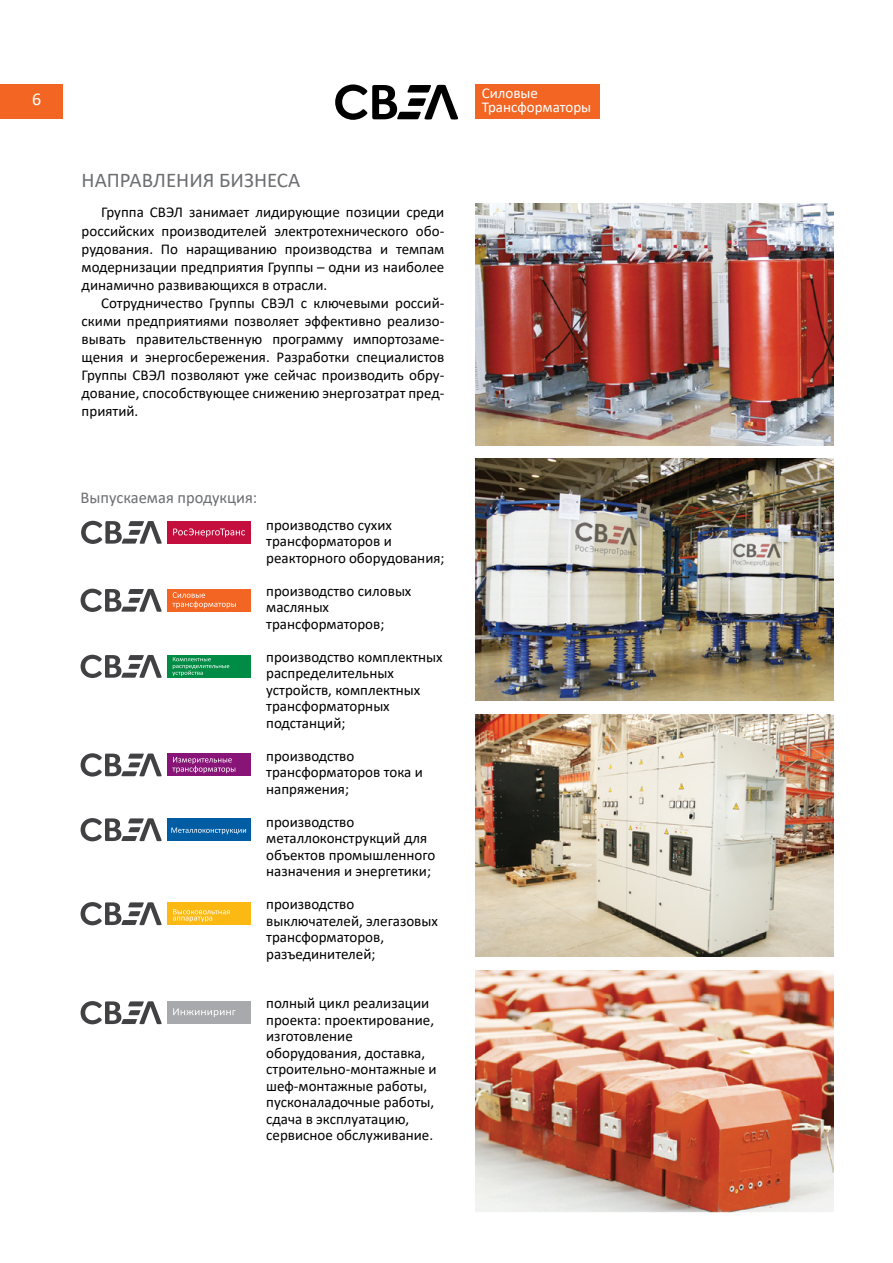
<style>
.page{position:relative;width:893px;height:1263px;background:#fff}
.page>*{position:absolute;margin:0;border:0;box-sizing:border-box;transform-origin:0 0}
.t1{font:21px "Calibri";color:#6d6e71}
.t2{font:18px "Calibri";color:#fff}
.t3{font:16.5px "Calibri";color:#6d6e71}
.t4{font:15px/16.5px "Calibri";color:#000}
.t5{font:15px/13.5px "Calibri";color:#fff}
</style>
<div class="page">
<svg style="left:335px;top:84px;width:123px;height:36px"></svg>
<div style="left:0;top:84px;width:63px;height:34px;background:#f26523"></div>
<div style="left:475px;top:84px;width:125px;height:35px;background:#f26523"></div>
<img style="left:475px;top:203px;width:358px;height:242px">
<img style="left:475px;top:459px;width:359px;height:242px">
<img style="left:475px;top:714px;width:358px;height:242px">
<img style="left:475px;top:970px;width:359px;height:242px">
<div style="left:167px;top:521px;width:84px;height:23px;background:#c40e3e"></div>
<svg style="left:173px;top:528px;width:72px;height:9px"></svg>
<svg style="left:81px;top:521px;width:81px;height:23px"></svg>
<div style="left:167px;top:589px;width:84px;height:23px;background:#f26522"></div>
<svg style="left:172px;top:592px;width:64px;height:16px"></svg>
<svg style="left:81px;top:589px;width:81px;height:23px"></svg>
<div style="left:167px;top:655px;width:84px;height:23px;background:#008c44"></div>
<svg style="left:172px;top:657px;width:57px;height:19px"></svg>
<svg style="left:81px;top:655px;width:81px;height:23px"></svg>
<div style="left:167px;top:753px;width:84px;height:23px;background:#881477"></div>
<svg style="left:172px;top:757px;width:63px;height:16px"></svg>
<svg style="left:81px;top:753px;width:81px;height:23px"></svg>
<div style="left:167px;top:818px;width:84px;height:23px;background:#005da4"></div>
<svg style="left:81px;top:818px;width:81px;height:23px"></svg>
<svg style="left:171px;top:827px;width:75px;height:7px"></svg>
<div style="left:167px;top:1001px;width:84px;height:23px;background:#a7a9ac"></div>
<svg style="left:173px;top:1008px;width:63px;height:9px"></svg>
<svg style="left:81px;top:1001px;width:81px;height:23px"></svg>
<svg style="left:81px;top:902px;width:81px;height:23px"></svg>
<div style="left:167px;top:902px;width:84px;height:23px;background:#fdb913"></div>
<svg style="left:173px;top:909px;width:57px;height:13px"></svg>
<p class="t2" style="left:32px;top:86px;width:11px">6</p>
<h1 class="t1" style="left:82px;top:165px;width:220px">НАПРАВЛЕНИЯ БИЗНЕСА</h1>
<p class="t4" style="left:82px;top:203px;width:364px;line-height:18px;text-align:justify;text-indent:20px">Группа СВЭЛ занимает лидирующие позиции среди российских производителей электротехнического обо&shy;рудования. По наращиванию производства и темпам модернизации предприятия Группы – одни из наиболее динамично развивающихся в отрасли.</p>
<p class="t4" style="left:82px;top:293px;width:364px;line-height:18px;text-align:justify;text-indent:19px">Сотрудничество Группы СВЭЛ с ключевыми россий&shy;скими предприятиями позволяет эффективно реализо&shy;вывать правительственную программу импортозаме&shy;щения и энергосбережения. Разработки специалистов Группы СВЭЛ позволяют уже сейчас производить обру&shy;дование, способствующее снижению энергозатрат пред&shy;приятий.</p>
<p class="t3" style="left:81px;top:486px;width:178px">Выпускаемая продукция:</p>
<p class="t4" style="left:266px;top:516px;width:180px">производство сухих трансформаторов и реакторного оборудования;</p>
<p class="t4" style="left:266px;top:582px;width:147px">производство силовых масляных трансформаторов;</p>
<p class="t4" style="left:266px;top:648px;width:178px">производство комплектных распределительных устройств, комплектных трансформаторных подстанций;</p>
<p class="t4" style="left:266px;top:747px;width:158px">производство трансформаторов тока и напряжения;</p>
<p class="t4" style="left:266px;top:813px;width:171px">производство металлоконструкций для объектов промышленного назначения и энергетики;</p>
<p class="t4" style="left:266px;top:895px;width:173px">производство выключателей, элегазовых трансформаторов, разъединителей;</p>
<p class="t4" style="left:266px;top:994px;width:172px">полный цикл реализации проекта: проектирование, изготовление оборудования, доставка, строительно-монтажные и шеф-монтажные работы, пусконаладочные работы, сдача в эксплуатацию, сервисное обслуживание.</p>
<p class="t5" style="left:482px;top:86px;width:111px">Cиловые<br>Трансформаторы</p>
</div>
